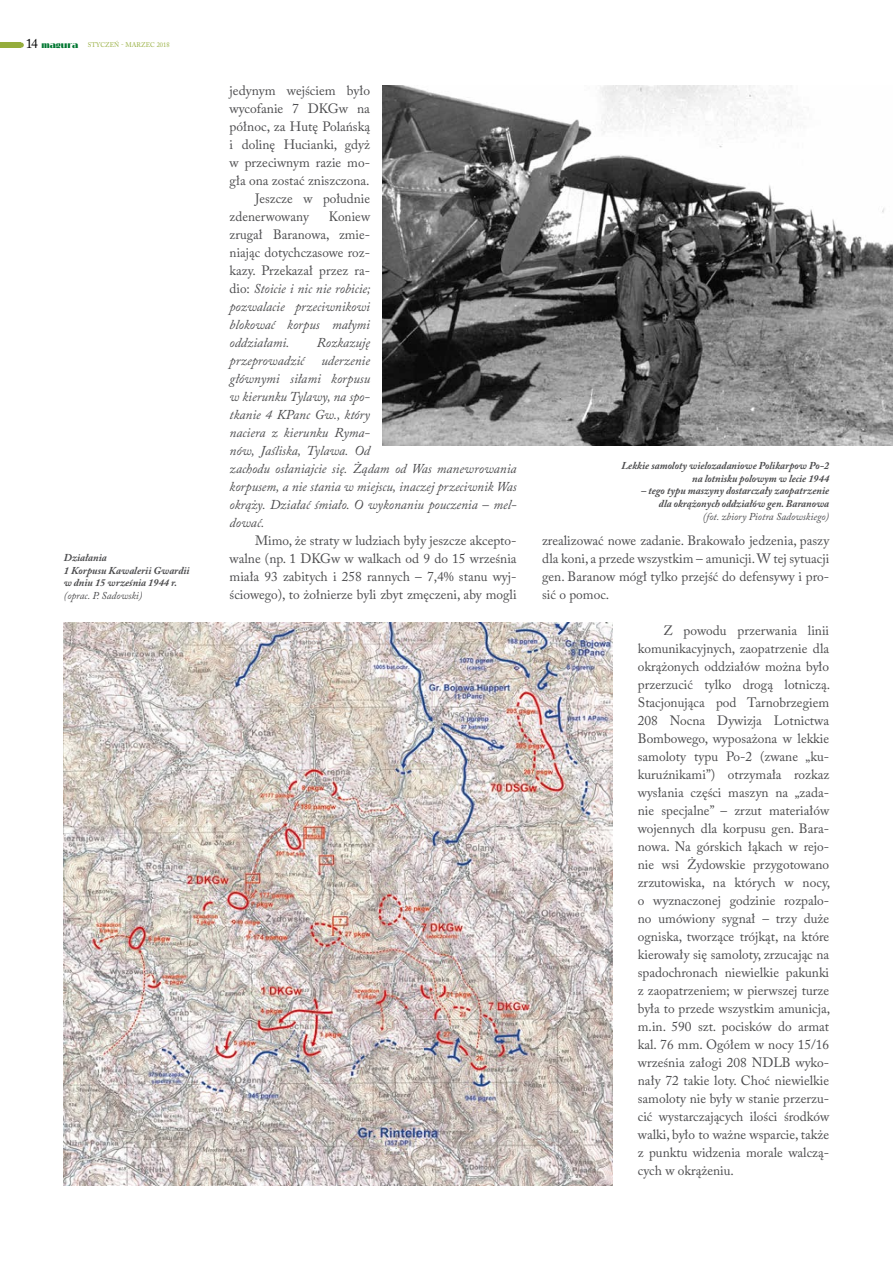
<style>
.page{position:relative;width:893px;height:1263px;background:#fff}
.page>*{position:absolute;margin:0;border:0;box-sizing:border-box;transform-origin:0 0}
.t1{font:13.5px/18px "Adobe Caslon Pro";color:#4b4b4d;text-align:justify}
.t2{font:italic 13.5px/18px "Adobe Caslon Pro";color:#4b4b4d;text-align:justify}
.t3{font:italic 700 10.5px/12.6px "Adobe Caslon Pro";color:#4b4b4d;text-align:right}
.t4{font:italic 10.5px "Adobe Caslon Pro";color:#4b4b4d}
.t5{font:6.75px "Adobe Caslon Pro";letter-spacing:.015em;color:#95ad3c;scale:.95 1}
.s1{font-size:13.5px;color:#000}
.s2{font-family:"Broadway";font-weight:700;font-size:8.25px;color:#007731}
.s3{font-style:normal}
</style>
<div class="page">
<div style="left:0;top:43px;width:21px;height:5px;background:#95ad3c"></div>
<svg style="left:21px;top:43px;width:3px;height:5px"></svg>
<img style="left:63px;top:623px;width:549px;height:562px">
<img style="left:383px;top:85px;width:509px;height:361px">
<hr style="left:892px;top:0;width:1px;height:1263px;background:#b5b177">
<p class="t5" style="left:26px;top:41px;width:153px"><span class="s1">14</span> <span class="s2">magura</span> styczeń - marzec 2018</p>
<p class="t3" style="left:64px;top:551px;width:127px;text-align:left">Działania<br>1 Korpusu Kawalerii Gwardii w dniu 15 września 1944 r.</p>
<p class="t4" style="left:64px;top:589px;width:80px">(oprac. P. Sadowski)</p>
<p class="t1" style="left:230px;top:81px;width:142px">jedynym wejściem było</p>
<p class="t1" style="left:230px;top:99px;width:142px">wycofanie 7 DKGw na</p>
<p class="t1" style="left:230px;top:117px;width:142px">północ, za Hutę Polańską</p>
<p class="t1" style="left:230px;top:135px;width:142px">i dolinę Hucianki, gdyż</p>
<p class="t1" style="left:230px;top:153px;width:142px">w przeciwnym razie mo-</p>
<p class="t1" style="left:230px;top:171px;width:142px">gła ona zostać zniszczona.</p>
<p class="t1" style="left:255px;top:189px;width:116px">Jeszcze w południe</p>
<p class="t1" style="left:230px;top:207px;width:81px">zdenerwowany</p>
<p class="t2" style="left:230px;top:207px;width:142px;text-indent:99px"><span class="s3">Koniew zrugał Baranowa, zmie&shy;niając dotychczasowe roz&shy;kazy. Przekazał przez ra&shy;dio:</span> Stoicie i nic nie robicie; pozwalacie przeciwnikowi blokować korpus małymi oddziałami.</p>
<p class="t2" style="left:317px;top:333px;width:55px">Rozkazuję</p>
<p class="t2" style="left:230px;top:351px;width:76px">przeprowadzić</p>
<p class="t2" style="left:230px;top:351px;width:289px;text-align:left;text-indent:92px">uderzenie<br>głównymi siłami korpusu<br>w kierunku Tylawy, na spo-<br>tkanie 4 KPanc Gw., który<br>naciera z kierunku Ryma-<br>nów, Jaśliska, Tylawa. Od<br>zachodu osłaniajcie się. Żądam od Was manewrowania korpusem, a nie stania w miejscu, inaczej przeciwnik Was okrąży. Działać śmiało. O wykonaniu pouczenia – mel&shy;dować.</p>
<p class="t1" style="left:230px;top:531px;width:289px;text-indent:26px">Mimo, że straty w ludziach były jeszcze akcepto&shy;walne (np. 1 DKGw w walkach od 9 do 15 września miała 93 zabitych i 258 rannych – 7,4% stanu wyj&shy;ściowego), to żołnierze byli zbyt zmęczeni, aby mogli</p>
<p class="t3" style="left:621px;top:459px;width:209px">Lekkie samoloty wielozadaniowe Polikarpow Po-2 na lotnisku polowym w lecie 1944</p>
<p class="t3" style="left:641px;top:484px;width:189px">– tego typu maszyny dostarczały zaopatrzenie dla okrążonych oddziałów gen. Baranowa</p>
<p class="t4" style="left:703px;top:510px;width:128px">(fot. zbiory Piotra Sadowskiego)</p>
<p class="t1" style="left:542px;top:532px;width:289px">zrealizować nowe zadanie. Brakowało jedzenia, paszy dla koni, a przede wszystkim – amunicji. W tej sytuacji gen. Baranow mógł tylko przejść do defensywy i pro&shy;sić o pomoc.</p>
<p class="t1" style="left:638px;top:622px;width:194px;text-indent:26px">Z powodu przerwania linii komunikacyjnych, zaopatrzenie dla okrążonych oddziałów można było przerzucić tylko drogą lotniczą.<br>Stacjonująca pod Tarnobrzegiem 208 Nocna Dywizja Lotnictwa Bombowego, wyposażona w lekkie samoloty typu Po-2 (zwane „ku&shy;kuruźnikami”) otrzymała rozkaz wysłania części maszyn na „zada&shy;nie specjalne” – zrzut materiałów wojennych dla korpusu gen. Bara&shy;nowa. Na górskich łąkach w rejo&shy;nie wsi Żydowskie przygotowano zrzutowiska, na których w nocy, o wyznaczonej godzinie rozpalo&shy;no umówiony sygnał – trzy duże ogniska, tworzące trójkąt, na które kierowały się samoloty, zrzucając na spadochronach niewielkie pakunki z zaopatrzeniem; w pierwszej turze była to przede wszystkim amunicja, m.in. 590 szt. pocisków do armat kal. 76 mm. Ogółem w nocy 15/16 września załogi 208 NDLB wyko&shy;nały 72 takie loty. Choć niewielkie samoloty nie były w stanie przerzu&shy;cić wystarczających ilości środków walki, było to ważne wsparcie, także z punktu widzenia morale walczą&shy;cych w okrążeniu.</p>
</div>
